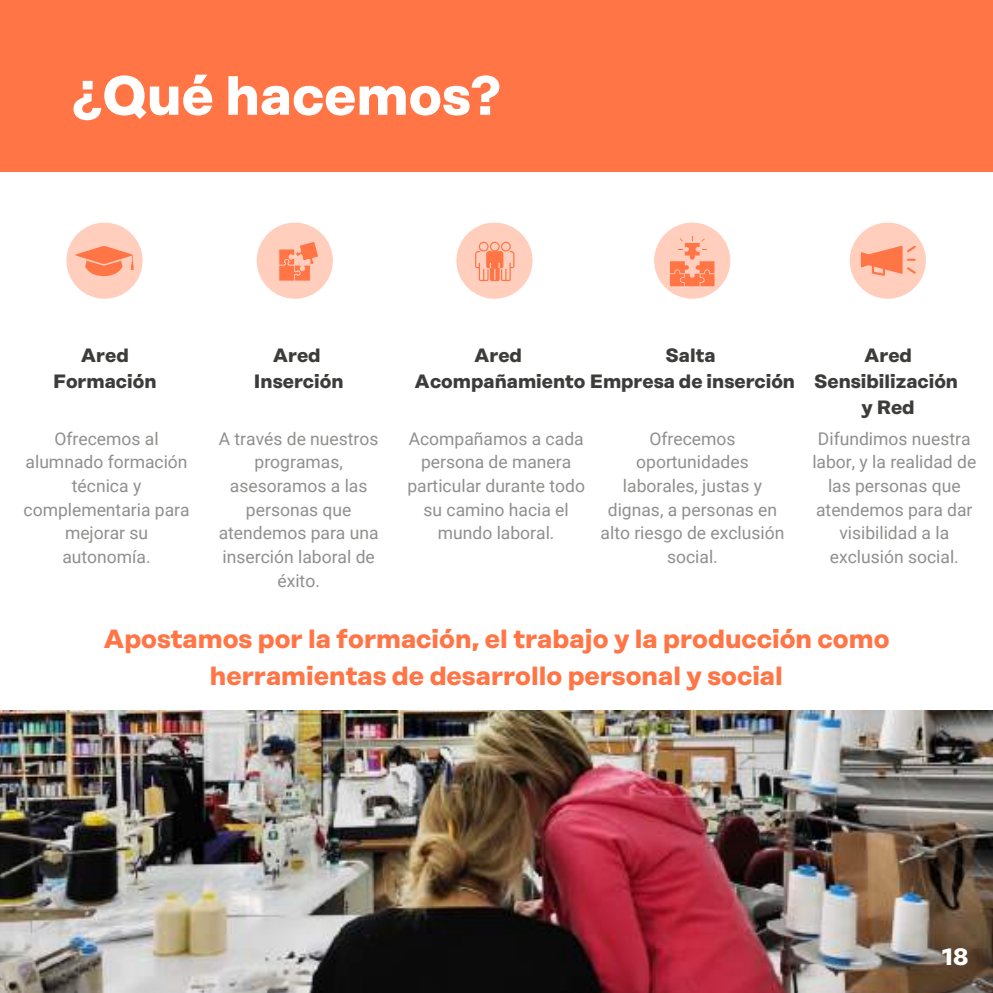
<style>
.page{position:relative;width:993px;height:993px;background:#fff}
.page>*{position:absolute;margin:0;border:0;box-sizing:border-box;transform-origin:0 0}
.t1{font:700 55.12px "Rational Display";color:#fff}
.t2{font:700 26.25px/36.8px "Rational Display";color:#ff7546;text-align:center}
.t3{font:700 23.62px "Rational Display";color:#fff}
.t4{font:700 19.25px/26.2px "Rational Display";color:#3c3c3b;text-align:center}
.t5{font:17.5px/23.6px "Roboto";color:#8f8f8e;text-align:center}
</style>
<div class="page">
<div style="left:0;top:0;width:992px;height:172px;background:#ff7546"></div>
<img style="left:0;top:710px;width:992px;height:282px">
<div style="left:66px;top:222px;width:77px;height:77px;background:#ffcebd;border-radius:50%"></div>
<div style="left:257px;top:222px;width:76px;height:77px;background:#ffcebd;border-radius:50%"></div>
<div style="left:654px;top:222px;width:76px;height:77px;background:#ffcebd;border-radius:50%"></div>
<div style="left:456px;top:222px;width:76px;height:77px;background:#ffcebd;border-radius:50%"></div>
<svg style="left:75px;top:246px;width:59px;height:30px"></svg>
<svg style="left:279px;top:242px;width:39px;height:39px"></svg>
<svg style="left:475px;top:242px;width:39px;height:39px"></svg>
<div style="left:849px;top:222px;width:76px;height:77px;background:#ffcebd;border-radius:50%"></div>
<svg style="left:860px;top:245px;width:55px;height:31px"></svg>
<svg style="left:670px;top:236px;width:44px;height:50px"></svg>
<h1 class="t1" style="left:72px;top:68px;width:431px">¿Qué hacemos?</h1>
<p class="t4" style="left:665px;top:342px;width:51px">Salta</p>
<p class="t4" style="left:813px;top:342px;width:145px">Ared<br>Sensibilización y Red</p>
<p class="t4" style="left:53px;top:342px;width:105px">Ared<br>Formación</p>
<p class="t4" style="left:254px;top:342px;width:91px">Ared<br>Inserción</p>
<p class="t4" style="left:414px;top:342px;width:382px;text-align:left;text-indent:59px">Ared<br>Acompañamiento Empresa de inserción</p>
<p class="t5" style="left:24px;top:427px;width:168px">Ofrecemos al alumnado formación técnica y complementaria para mejorar su autonomía.</p>
<p class="t5" style="left:219px;top:427px;width:161px">A través de nuestros programas, asesoramos a las personas que atendemos para una inserción laboral de éxito.</p>
<p class="t5" style="left:600px;top:427px;width:185px">Ofrecemos oportunidades laborales, justas y dignas, a personas en alto riesgo de exclusión social.</p>
<p class="t5" style="left:407px;top:427px;width:179px">Acompañamos a cada persona de manera particular durante todo su camino hacia el mundo laboral.</p>
<p class="t5" style="left:812px;top:427px;width:165px">Difundimos nuestra labor, y la realidad de las personas que atendemos para dar visibilidad a la exclusión social.</p>
<h2 class="t2" style="left:103px;top:621px;width:787px">Apostamos por la formación, el trabajo y la producción como herramientas de desarrollo personal y social</h2>
<h3 class="t3" style="left:941px;top:944px;width:28px">18</h3>
</div>
